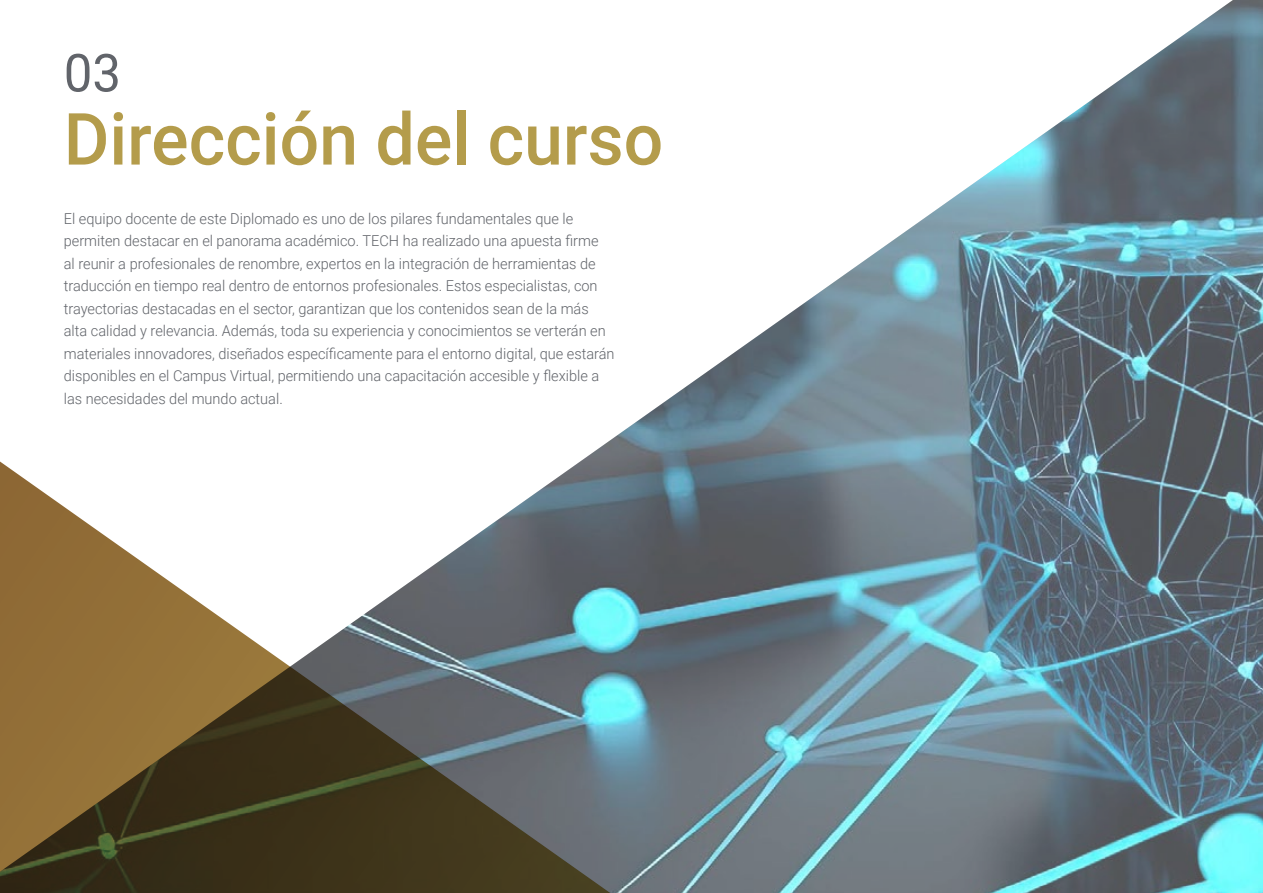
<style>
.page{position:relative;width:1263px;height:893px;background:#fff}
.page>*{position:absolute;margin:0;border:0;box-sizing:border-box;transform-origin:0 0}
.t1{font:500 72px "Roboto";color:#b49c4b}
.t2{font:52.5px "Roboto";color:#61646a}
.t3{font:300 15px/22.5px "Roboto";color:#61646a}
</style>
<div class="page">
<img style="left:602px;top:0;width:661px;height:893px">
<svg style="left:0;top:446px;width:640px;height:447px"></svg>
<h2 class="t2" style="left:64px;top:36px;width:59px">03</h2>
<h1 class="t1" style="left:64px;top:89px;width:601px">Dirección del curso</h1>
<p class="t3" style="left:64px;top:207px;width:552px">El equipo docente de este Diplomado es uno de los pilares fundamentales que le permiten destacar en el panorama académico. TECH ha realizado una apuesta firme<br>al reunir a profesionales de renombre, expertos en la integración de herramientas de traducción en tiempo real dentro de entornos profesionales. Estos especialistas, con trayectorias destacadas en el sector, garantizan que los contenidos sean de la más alta calidad y relevancia. Además, toda su experiencia y conocimientos se verterán en materiales innovadores, diseñados específicamente para el entorno digital, que estarán disponibles en el Campus Virtual, permitiendo una capacitación accesible y flexible a las necesidades del mundo actual.</p>
</div>
